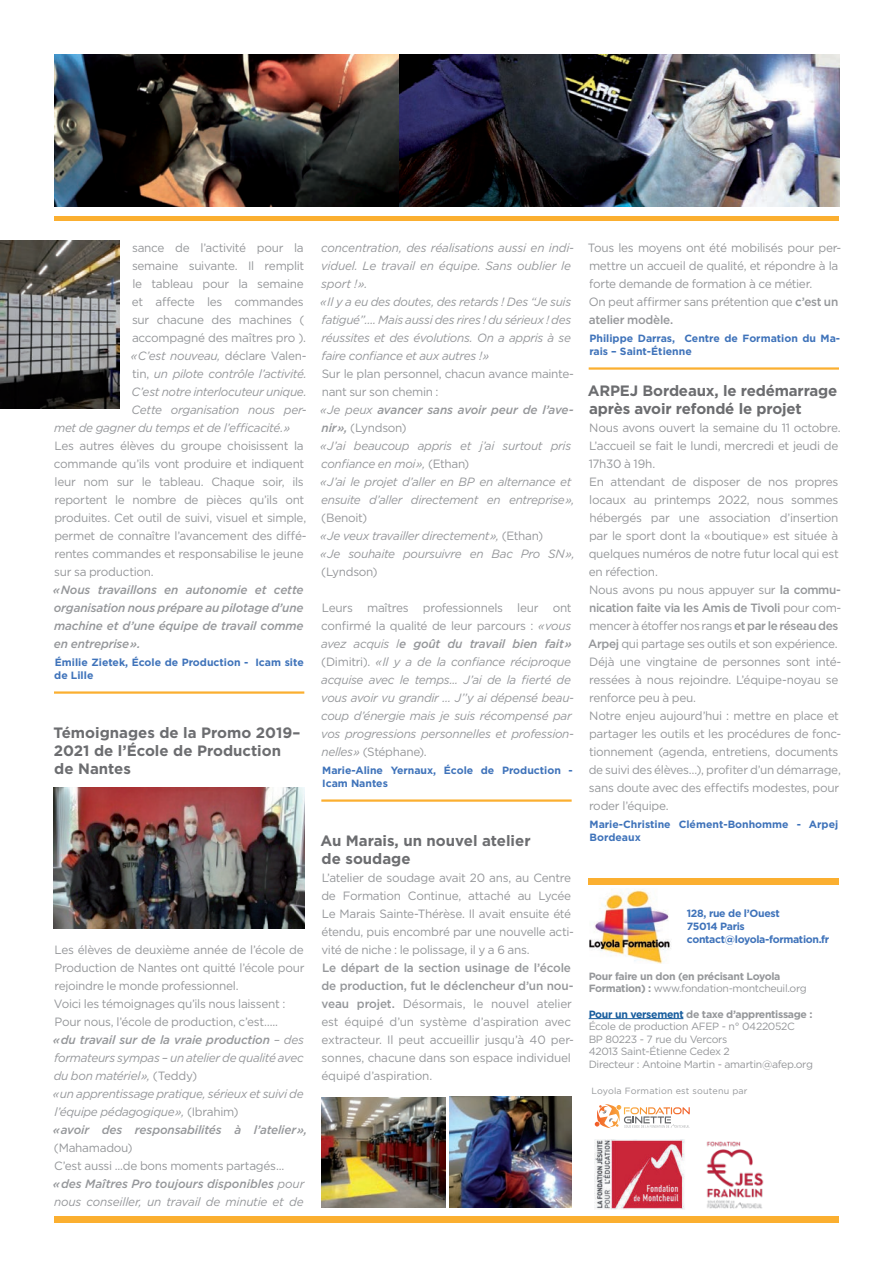
<style>
.page{position:relative;width:893px;height:1263px;background:#fff}
.page>*{position:absolute;margin:0;border:0;box-sizing:border-box;transform-origin:0 0}
.t1{font:700 15px/18px "Gotham";letter-spacing:-.005em;color:#6c6d70}
.t2{font:12px/18px "Gotham";letter-spacing:-.025em;color:#95979a}
.t3{font:italic 12px/18px "Gotham";letter-spacing:-.025em;color:#95979a}
.t4{font:italic 500 12px/18px "Gotham";letter-spacing:-.015em;color:#95979a;text-align:justify}
.t5{font:700 10.5px/12.6px "Gotham";color:#3f73ba}
.t6{font:10.5px/12.6px "Gotham";letter-spacing:-.03em;color:#95979a}
.t7{font:700 10.5px/12.6px "Gotham";letter-spacing:-.03em;color:#95979a}
.t8{font:700 10.5px/12.6px "Gotham";letter-spacing:-.03em;color:#3f73ba}
.t9{font:9px "Gotham";letter-spacing:.02em;color:#95979a}
.s1{font-style:normal}
.s2{font-weight:500;font-style:italic}
.s3{font-style:italic}
.s4{font-weight:500}
.s5{font-weight:400}
.s6{font-weight:700;color:#175d9e}
.s7{font-weight:700}
</style>
<div class="page">
<hr style="left:54px;top:691px;width:250px;height:3px;background:#fbaf30">
<hr style="left:321px;top:799px;width:251px;height:3px;background:#fbaf30">
<hr style="left:589px;top:367px;width:250px;height:3px;background:#fbaf30">
<hr style="left:54px;top:216px;width:785px;height:4px;background:#fbaf30">
<img style="left:54px;top:54px;width:786px;height:152px">
<div style="left:54px;top:1216px;width:785px;height:7px;background:#fbaf30"></div>
<img style="left:321px;top:1097px;width:125px;height:110px">
<img style="left:54px;top:788px;width:250px;height:140px">
<img style="left:450px;top:1097px;width:122px;height:110px">
<img style="left:706px;top:1141px;width:58px;height:68px">
<img style="left:594px;top:1140px;width:91px;height:70px">
<img style="left:0;top:240px;width:119px;height:168px">
<svg style="left:595px;top:1104px;width:95px;height:24px"></svg>
<hr style="left:589px;top:1018px;width:94px;height:1px;background:#175d9e">
<div style="left:589px;top:878px;width:250px;height:6px;background:#fbaf30"></div>
<img style="left:590px;top:889px;width:81px;height:74px">
<p class="t2" style="left:132px;top:239px;width:173px">sance de l’activité pour la</p>
<p class="t2" style="left:132px;top:257px;width:174px">semaine suivante. Il remplit</p>
<p class="t2" style="left:132px;top:275px;width:173px">le tableau pour la semaine</p>
<p class="t2" style="left:132px;top:293px;width:173px">et affecte les commandes</p>
<p class="t2" style="left:132px;top:311px;width:174px">sur chacune des machines (</p>
<p class="t2" style="left:132px;top:329px;width:175px">accompagné des maîtres pro ).</p>
<p class="t3" style="left:131px;top:347px;width:177px">« C’est nouveau, <span class="s1">déclare Valen-</span></p>
<p class="t3" style="left:132px;top:365px;width:176px"><span class="s1">tin,</span> un pilote contrôle l’activité.</p>
<p class="t3" style="left:132px;top:383px;width:177px">C’est notre interlocuteur unique.</p>
<p class="t3" style="left:132px;top:401px;width:177px">Cette organisation nous per-</p>
<p class="t3" style="left:54px;top:419px;width:238px">met de gagner du temps et de l’efficacité. »</p>
<p class="t2" style="left:54px;top:437px;width:254px">Les autres élèves du groupe choisissent la commande qu’ils vont produire et indiquent leur nom sur le tableau. Chaque soir, ils reportent le nombre de pièces qu’ils ont produites. Cet outil de suivi, visuel et simple, permet de connaître l’avancement des diffé&shy;rentes commandes et responsabilise le jeune sur sa production.</p>
<p class="t4" style="left:53px;top:581px;width:252px">« Nous travaillons en autonomie et cette organisation nous prépare au pilotage d’une machine et d’une équipe de travail comme en entreprise ».</p>
<p class="t5" style="left:54px;top:656px;width:251px">Émilie Zietek, École de Production - Icam site de Lille</p>
<p class="t1" style="left:54px;top:724px;width:248px">Témoignages de la Promo 2019–<br>2021 de l’École de Production de Nantes</p>
<p class="t2" style="left:53px;top:941px;width:256px">Les élèves de deuxième année de l’école de Production de Nantes ont quitté l’école pour rejoindre le monde professionnel.<br>Voici les témoignages qu’ils nous laissent :<br>Pour nous, l’école de production, c’est…..<br><span class="s2">« du travail sur de la vraie production</span> <span class="s3">– des formateurs sympas – un atelier de qualité avec du bon matériel »,</span> (Teddy)<br><span class="s3">« un apprentissage pratique, sérieux et suivi de l’équipe pédagogique »,</span> (Ibrahim)<br><span class="s2">« avoir des responsabilités à l’atelier »,</span></p>
<p class="t2" style="left:53px;top:1139px;width:253px">(Mahamadou)<br>C’est aussi ...de bons moments partagés...<br><span class="s2">« des Maîtres Pro toujours disponibles</span> <span class="s3">pour nous conseiller, un travail de minutie et de</span></p>
<p class="t3" style="left:320px;top:239px;width:255px">concentration, des réalisations aussi en indi&shy;viduel. Le travail en équipe. Sans oublier le sport ! ».<br>« Il y a eu des doutes, des retards ! Des “Je suis fatigué”…. Mais aussi des rires ! du sérieux ! des réussites et des évolutions. On a appris à se faire confiance et aux autres ! »</p>
<p class="t3" style="left:320px;top:365px;width:256px"><span class="s1">Sur le plan personnel, chacun avance mainte&shy;nant sur son chemin :<br></span>« Je peux <span class="s4">avancer sans avoir peur de l’ave&shy;nir »,</span> <span class="s1">(Lyndson)<br></span>« J’ai beaucoup appris et j’ai surtout pris confiance en moi », <span class="s1">(Ethan)<br></span>« J’ai le projet d’aller en BP en alternance et ensuite d’aller directement en entreprise »,</p>
<p class="t3" style="left:320px;top:509px;width:256px"><span class="s1">(Benoit)<br></span>« Je veux travailler directement », <span class="s1">(Ethan)<br></span>« Je souhaite poursuivre en Bac Pro SN »,</p>
<p class="t2" style="left:321px;top:563px;width:58px">(Lyndson)</p>
<p class="t3" style="left:321px;top:599px;width:254px"><span class="s1">Leurs maîtres professionnels leur ont confirmé la qualité de leur parcours :</span> « vous avez acquis l<span class="s4">e goût du travail bien fait » </span><span class="s1">(Dimitri).</span> « Il y a de la confiance réciproque acquise avec le temps... J’ai de la fierté de vous avoir vu grandir … J’’y ai dépensé beau&shy;coup d’énergie mais je suis récompensé par vos progressions personnelles et profession&shy;nelles » <span class="s1">(Stéphane).</span></p>
<p class="t5" style="left:322px;top:764px;width:252px">Marie-Aline Yernaux, École de Production -<br>Icam Nantes</p>
<p class="t1" style="left:320px;top:832px;width:212px">Au Marais, un nouvel atelier de soudage</p>
<p class="t2" style="left:321px;top:869px;width:254px">L’atelier de soudage avait 20 ans, au Centre de Formation Continue, attaché au Lycée Le Marais Sainte-Thérèse. Il avait ensuite été étendu, puis encombré par une nouvelle acti&shy;vité de niche : le polissage, il y a 6 ans.</p>
<p class="t2" style="left:321px;top:959px;width:254px"><span class="s4">Le départ de la section usinage de l’école de production, fut le déclencheur d’un nou&shy;veau projet.</span> Désormais, le nouvel atelier est équipé d’un système d’aspiration avec extracteur. Il peut accueillir jusqu’à 40 per&shy;sonnes, chacune dans son espace individuel équipé d’aspiration.</p>
<p class="t2" style="left:588px;top:239px;width:255px">Tous les moyens ont été mobilisés pour per&shy;mettre un accueil de qualité, et répondre à la forte demande de formation à ce métier.<br>On peut affirmer sans prétention que <span class="s4">c’est un atelier modèle.</span></p>
<p class="t5" style="left:589px;top:332px;width:252px">Philippe Darras, Centre de Formation du Ma&shy;rais – Saint-Étienne</p>
<p class="t1" style="left:588px;top:382px;width:251px">ARPEJ Bordeaux, le redémarrage après avoir refondé le projet</p>
<p class="t2" style="left:588px;top:419px;width:255px">Nous avons ouvert la semaine du 11 octobre.<br>L’accueil se fait le lundi, mercredi et jeudi de 17h30 à 19h.<br>En attendant de disposer de nos propres locaux au printemps 2022, nous sommes hébergés par une association d’insertion par le sport dont la « boutique » est située à quelques numéros de notre futur local qui est en réfection.<br>Nous avons pu nous appuyer sur <span class="s4">la commu&shy;nication faite via les Amis de Tivoli</span> pour com&shy;mencer à étoffer nos rangs <span class="s4">et par le réseau des Arpej</span> qui partage ses outils et son expérience.<br>Déjà une vingtaine de personnes sont inté&shy;ressées à nous rejoindre. L’équipe-noyau se renforce peu à peu.<br>Notre enjeu aujourd’hui : mettre en place et partager les outils et les procédures de fonc&shy;tionnement (agenda, entretiens, documents de suivi des élèves…), profiter d’un démarrage, sans doute avec des effectifs modestes, pour roder l’équipe.</p>
<p class="t5" style="left:590px;top:818px;width:250px">Marie-Christine Clément-Bonhomme - Arpej<br>Bordeaux</p>
<p class="t8" style="left:687px;top:907px;width:144px">128, rue de l’Ouest<br>75014 Paris contact@loyola-formation.fr</p>
<p class="t7" style="left:589px;top:970px;width:220px">Pour faire un don (en précisant Loyola<br>Formation) : <span class="s5">www.fondation-montcheuil.org</span></p>
<p class="t6" style="left:589px;top:1007px;width:226px"><span class="s6">Pour un versement</span> <span class="s7">de taxe d’apprentissage :<br></span>École de production AFEP - n° 0422052C<br>BP 80223 - 7 rue du Vercors<br>42013 Saint-Étienne Cedex 2<br>Directeur : Antoine Martin - amartin@afep.org</p>
<p class="t9" style="left:591px;top:1085px;width:158px">Loyola Formation est soutenu par</p>
</div>
